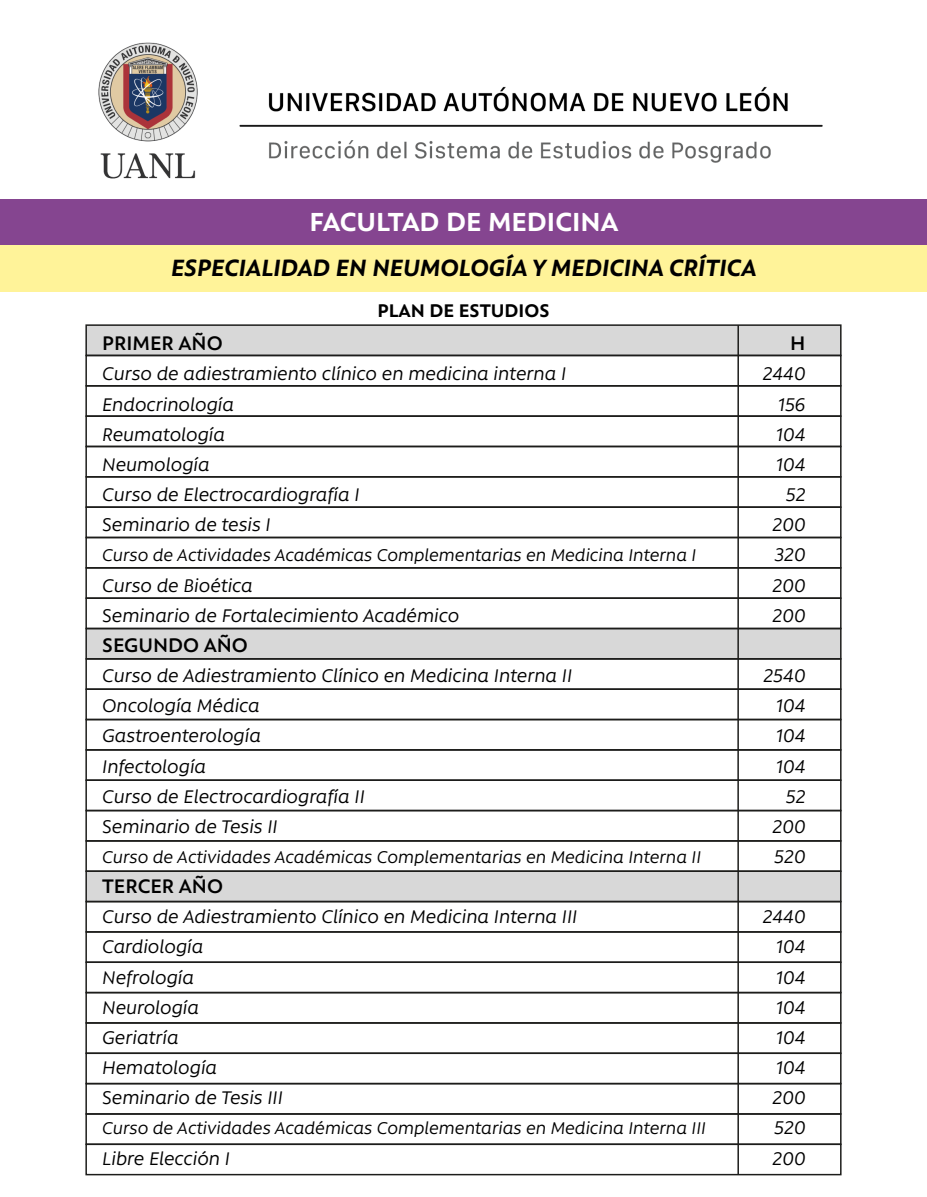
<style>
.page{position:relative;width:927px;height:1197px;background:#fff}
.page>*{position:absolute;margin:0;border:0;box-sizing:border-box;transform-origin:0 0}
.t1{font:700 30px "Rawson Pro";color:#fff}
.t2{font:italic 700 27px "Rawson Pro";color:#000}
.t3{font:600 22.5px "Rawson Pro";color:#000}
.t4{font:italic 21px "Rawson Pro";color:#000}
.t5{font:700 21px "Rawson Pro";color:#000}
.t6{font:italic 19.5px "Rawson Pro";color:#000}
</style>
<div class="page">
<div style="left:85px;top:628px;width:756px;height:31px;background:#d8d8d8"></div>
<div style="left:85px;top:870px;width:756px;height:32px;background:#d8d8d8"></div>
<div style="left:85px;top:749px;width:756px;height:32px;border:2px solid #1d1d1b"></div>
<div style="left:85px;top:1022px;width:756px;height:32px;border:2px solid #1d1d1b"></div>
<div style="left:85px;top:840px;width:756px;height:32px;border:2px solid #1d1d1b"></div>
<div style="left:85px;top:476px;width:756px;height:32px;border:2px solid #1d1d1b"></div>
<div style="left:85px;top:597px;width:756px;height:32px;border:2px solid #1d1d1b"></div>
<div style="left:85px;top:658px;width:756px;height:32px;border:2px solid #1d1d1b"></div>
<div style="left:85px;top:688px;width:756px;height:32px;border:2px solid #1d1d1b"></div>
<div style="left:85px;top:446px;width:756px;height:31px;border:2px solid #1d1d1b"></div>
<div style="left:85px;top:567px;width:756px;height:32px;border:2px solid #1d1d1b"></div>
<div style="left:85px;top:506px;width:756px;height:32px;border:2px solid #1d1d1b"></div>
<div style="left:85px;top:324px;width:756px;height:32px;background:#d8d8d8;border:2px solid #1d1d1b"></div>
<img style="left:98px;top:42px;width:725px;height:137px">
<div style="left:85px;top:355px;width:756px;height:31px;border:2px solid #1d1d1b"></div>
<div style="left:85px;top:385px;width:756px;height:32px;border:2px solid #1d1d1b"></div>
<div style="left:85px;top:415px;width:756px;height:32px;border:2px solid #1d1d1b"></div>
<div style="left:85px;top:537px;width:756px;height:31px;border:2px solid #1d1d1b"></div>
<div style="left:85px;top:718px;width:756px;height:32px;border:2px solid #1d1d1b"></div>
<div style="left:85px;top:809px;width:756px;height:32px;border:2px solid #1d1d1b"></div>
<div style="left:85px;top:931px;width:756px;height:32px;border:2px solid #1d1d1b"></div>
<div style="left:85px;top:991px;width:756px;height:32px;border:2px solid #1d1d1b"></div>
<div style="left:85px;top:779px;width:756px;height:32px;border:2px solid #1d1d1b"></div>
<div style="left:85px;top:900px;width:756px;height:32px;border:2px solid #1d1d1b"></div>
<div style="left:85px;top:1113px;width:756px;height:32px;border:2px solid #1d1d1b"></div>
<div style="left:85px;top:1143px;width:756px;height:32px;border:2px solid #1d1d1b"></div>
<div style="left:85px;top:1082px;width:756px;height:32px;border:2px solid #1d1d1b"></div>
<div style="left:85px;top:1052px;width:756px;height:32px;border:2px solid #1d1d1b"></div>
<svg style="left:736px;top:324px;width:3px;height:852px"></svg>
<div style="left:0;top:199px;width:927px;height:46px;background:#854590"></div>
<div style="left:0;top:245px;width:927px;height:47px;background:#fff399"></div>
<h1 class="t1" style="left:309px;top:204px;width:310px">FACULTAD DE MEDICINA</h1>
<p class="t2" style="left:171px;top:252px;width:587px">ESPECIALIDAD EN NEUMOLOGÍA Y MEDICINA CRÍTICA</p>
<p class="t5" style="left:377px;top:298px;width:173px">PLAN DE ESTUDIOS</p>
<p class="t3" style="left:102px;top:330px;width:122px">PRIMER AÑO</p>
<p class="t3" style="left:790px;top:330px;width:17px">H</p>
<p class="t4" style="left:102px;top:362px;width:465px">Curso de adiestramiento clínico en medicina interna I</p>
<p class="t4" style="left:762px;top:362px;width:44px">2440</p>
<p class="t4" style="left:102px;top:393px;width:133px">Endocrinología</p>
<p class="t4" style="left:778px;top:393px;width:29px">156</p>
<p class="t4" style="left:102px;top:423px;width:124px">Reumatología</p>
<p class="t4" style="left:776px;top:423px;width:31px">104</p>
<p class="t4" style="left:102px;top:453px;width:109px">Neumología</p>
<p class="t4" style="left:776px;top:453px;width:31px">104</p>
<p class="t4" style="left:102px;top:483px;width:259px">Curso de Electrocardiografía I</p>
<p class="t4" style="left:785px;top:483px;width:21px">52</p>
<p class="t4" style="left:102px;top:513px;width:170px">Seminario de tesis I</p>
<p class="t4" style="left:772px;top:513px;width:34px">200</p>
<p class="t6" style="left:102px;top:545px;width:595px">Curso de Actividades Académicas Complementarias en Medicina Interna I</p>
<p class="t4" style="left:774px;top:543px;width:33px">320</p>
<p class="t4" style="left:102px;top:573px;width:152px">Curso de Bioética</p>
<p class="t4" style="left:772px;top:573px;width:34px">200</p>
<p class="t4" style="left:102px;top:604px;width:358px">Seminario de Fortalecimiento Académico</p>
<p class="t4" style="left:772px;top:604px;width:34px">200</p>
<p class="t3" style="left:102px;top:632px;width:147px">SEGUNDO AÑO</p>
<p class="t4" style="left:102px;top:664px;width:471px">Curso de Adiestramiento Clínico en Medicina Interna II</p>
<p class="t4" style="left:763px;top:664px;width:44px">2540</p>
<p class="t4" style="left:102px;top:694px;width:159px">Oncología Médica</p>
<p class="t4" style="left:776px;top:694px;width:31px">104</p>
<p class="t4" style="left:102px;top:724px;width:160px">Gastroenterología</p>
<p class="t4" style="left:776px;top:724px;width:31px">104</p>
<p class="t4" style="left:102px;top:754px;width:105px">Infectología</p>
<p class="t4" style="left:776px;top:754px;width:31px">104</p>
<p class="t4" style="left:102px;top:785px;width:264px">Curso de Electrocardiografía II</p>
<p class="t4" style="left:785px;top:785px;width:21px">52</p>
<p class="t4" style="left:102px;top:815px;width:177px">Seminario de Tesis II</p>
<p class="t4" style="left:772px;top:815px;width:34px">200</p>
<p class="t6" style="left:102px;top:846px;width:600px">Curso de Actividades Académicas Complementarias en Medicina Interna II</p>
<p class="t4" style="left:774px;top:845px;width:33px">520</p>
<p class="t3" style="left:102px;top:873px;width:122px">TERCER AÑO</p>
<p class="t4" style="left:102px;top:905px;width:476px">Curso de Adiestramiento Clínico en Medicina Interna III</p>
<p class="t4" style="left:762px;top:905px;width:44px">2440</p>
<p class="t4" style="left:102px;top:935px;width:103px">Cardiología</p>
<p class="t4" style="left:776px;top:935px;width:31px">104</p>
<p class="t4" style="left:102px;top:965px;width:93px">Nefrología</p>
<p class="t4" style="left:776px;top:965px;width:31px">104</p>
<p class="t4" style="left:102px;top:996px;width:98px">Neurología</p>
<p class="t4" style="left:776px;top:996px;width:31px">104</p>
<p class="t4" style="left:102px;top:1026px;width:78px">Geriatría</p>
<p class="t4" style="left:776px;top:1026px;width:31px">104</p>
<p class="t4" style="left:102px;top:1056px;width:116px">Hematología</p>
<p class="t4" style="left:776px;top:1056px;width:31px">104</p>
<p class="t4" style="left:102px;top:1086px;width:182px">Seminario de Tesis III</p>
<p class="t4" style="left:772px;top:1086px;width:34px">200</p>
<p class="t6" style="left:102px;top:1117px;width:605px">Curso de Actividades Académicas Complementarias en Medicina Interna III</p>
<p class="t4" style="left:774px;top:1116px;width:33px">520</p>
<p class="t4" style="left:102px;top:1146px;width:129px">Libre Elección I</p>
<p class="t4" style="left:772px;top:1146px;width:34px">200</p>
</div>
